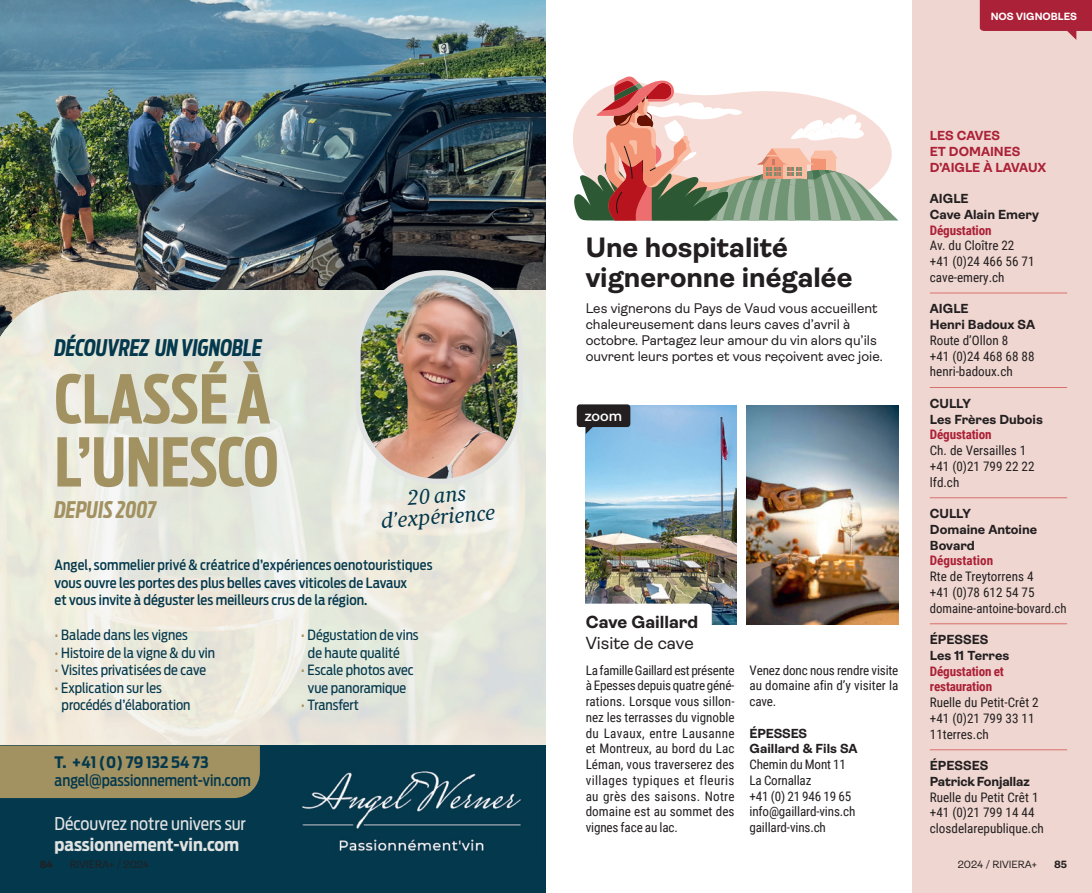
<style>
.page{position:relative;width:1092px;height:893px;background:#fff}
.page>*{position:absolute;margin:0;border:0;box-sizing:border-box;transform-origin:0 0}
.t1{font:700 66.5px/63px "Antenna Extra Cond";letter-spacing:-.005em;color:#a29161}
.t2{font:700 28px/29.8px "Ambit";color:#231f20}
.t3{font:italic 700 22.75px "Antenna Extra Cond";color:#04384c}
.t4{font:italic 700 22.75px "Antenna Extra Cond";color:#a29161}
.t5{font:italic 21px/21px "Berlingske Serif Tx";color:#04384c;text-align:center}
.t6{font:17.5px "Antenna Cond";color:#e1e2e2}
.t7{font:700 17.5px "Antenna Cond";color:#e1e2e2}
.t8{font:700 17.5px "Ambit";color:#231f20}
.t9{font:17.5px "Ambit";color:#231f20}
.t10{font:500 15.75px "Antenna Cond";color:#04384c;scale:.95 1}
.t11{font:700 15.75px "Antenna Cond";color:#04384c}
.t12{font:600 15.05px "Ambit";color:#fff}
.t13{font:14px/17.5px "Antenna Cond";color:#04384c}
.t14{font:500 14px/17.5px "Antenna Cond";color:#04384c}
.t15{font:14px/15.8px "Ambit";color:#231f20}
.t16{font:13.12px/15.8px "Roboto Condensed";color:#231f20}
.t17{font:700 13.12px/15.8px "Ambit";color:#231f20}
.t18{font:700 13.12px/15.8px "Roboto Condensed";letter-spacing:-.01em;color:#ab2137}
.t19{font:700 13.12px/15.8px "Ambit";color:#ab2137}
.t20{font:10.5px "Ambit";color:#231f20}
.t21{font:700 10.5px "Ambit";color:#fff}
.t22{font:700 10.5px "Ambit";color:#231f20}
.s1{color:#a29161}
</style>
<div class="page">
<img style="left:0;top:0;width:546px;height:290px">
<img style="left:0;top:290px;width:546px;height:457px">
<img style="left:545px;top:747px;width:1px;height:114px">
<div style="left:0;top:746px;width:545px;height:147px;background:#04384c"></div>
<div style="left:0;top:746px;width:260px;height:52px;background:#a29161"></div>
<img style="left:358px;top:273px;width:162px;height:208px">
<div style="left:355px;top:270px;width:167px;height:214px;border:5px solid #e1e2e2;border-radius:79px"></div>
<img style="left:302px;top:771px;width:219px;height:80px">
<svg style="left:573px;top:76px;width:325px;height:144px"></svg>
<div style="left:912px;top:0;width:179px;height:893px;background:#efd6d0"></div>
<img style="left:746px;top:405px;width:152px;height:220px">
<img style="left:585px;top:405px;width:151px;height:220px">
<svg style="left:585px;top:604px;width:126px;height:21px"></svg>
<div style="left:576px;top:404px;width:54px;height:23px;background:#231f20;border-radius:3px"></div>
<svg style="left:585px;top:427px;width:7px;height:7px"></svg>
<hr style="left:929px;top:293px;width:138px;height:1px;background:#d8706e">
<hr style="left:929px;top:387px;width:138px;height:1px;background:#d8706e">
<hr style="left:929px;top:497px;width:138px;height:1px;background:#d8706e">
<hr style="left:929px;top:623px;width:138px;height:1px;background:#d8706e">
<hr style="left:929px;top:749px;width:138px;height:1px;background:#d8706e">
<svg style="left:979px;top:0;width:112px;height:40px"></svg>
<h3 class="t3" style="left:55px;top:334px;width:209px">DÉCOUVREZ UN VIGNOBLE</h3>
<h1 class="t1" style="left:55px;top:368px;width:225px">CLASSÉ À<br>L’UNESCO</h1>
<h3 class="t4" style="left:55px;top:496px;width:103px">DEPUIS 2007</h3>
<h3 class="t5" style="left:379px;top:489px;width:116px;rotate:-4deg">20 ans d’expérience</h3>
<p class="t14" style="left:55px;top:556px;width:379px">Angel, sommelier privé &amp; créatrice d’expériences oenotouristiques vous ouvre les portes des plus belles caves viticoles de Lavaux<br>et vous invite à déguster les meilleurs crus de la région.</p>
<p class="t13" style="left:55px;top:626px;width:135px"><span class="s1">•</span> Balade dans les vignes</p>
<p class="t13" style="left:55px;top:644px;width:162px"><span class="s1">•</span> Histoire de la vigne &amp; du vin</p>
<p class="t13" style="left:55px;top:661px;width:153px"><span class="s1">•</span> Visites privatisées de cave</p>
<p class="t13" style="left:62px;top:679px;width:130px;text-indent:-7px"><span class="s1">•</span> Explication sur les procédés d’élaboration</p>
<p class="t11" style="left:55px;top:752px;width:155px">T. +41 (0) 79 132 54 73</p>
<p class="t10" style="left:55px;top:771px;width:208px">angel@passionnement-vin.com</p>
<h3 class="t6" style="left:55px;top:813px;width:193px">Découvrez notre univers sur</h3>
<h3 class="t7" style="left:55px;top:834px;width:186px">passionnement-vin.com</h3>
<p class="t22" style="left:40px;top:859px;width:15px">84</p>
<p class="t20" style="left:70px;top:859px;width:81px">RIVIERA+ / 2024</p>
<p class="t13" style="left:308px;top:626px;width:112px;text-indent:-7px"><span class="s1">•</span> Dégustation de vins de haute qualité</p>
<p class="t13" style="left:301px;top:661px;width:114px;text-align:center"><span class="s1">•</span> Escale photos avec vue panoramique</p>
<p class="t13" style="left:301px;top:696px;width:59px"><span class="s1">•</span> Transfert</p>
<p class="t21" style="left:990px;top:11px;width:88px">NOS VIGNOBLES</p>
<h2 class="t2" style="left:585px;top:233px;width:268px">Une hospitalité vigneronne inégalée</h2>
<p class="t15" style="left:585px;top:301px;width:298px">Les vignerons du Pays de Vaud vous accueillent chaleureusement dans leurs caves d’avril à octobre. Partagez leur amour du vin alors qu’ils ouvrent leurs portes et vous reçoivent avec joie.</p>
<p class="t12" style="left:584px;top:407px;width:39px">zoom</p>
<h3 class="t8" style="left:585px;top:612px;width:114px">Cave Gaillard</h3>
<h3 class="t9" style="left:585px;top:633px;width:110px">Visite de cave</h3>
<p class="t16" style="left:585px;top:662px;width:150px;text-align:justify">La famille Gaillard est présente à Epesses depuis quatre géné&shy;rations. Lorsque vous sillon&shy;nez les terrasses du vignoble du Lavaux, entre Lausanne et Montreux, au bord du Lac Léman, vous traverserez des villages typiques et fleuris au grès des saisons. Notre domaine est au sommet des vignes face au lac.</p>
<p class="t16" style="left:749px;top:662px;width:150px;text-align:justify">Venez donc nous rendre visite au domaine afin d’y visiter la cave.</p>
<p class="t17" style="left:749px;top:725px;width:110px">ÉPESSES<br>Gaillard &amp; Fils SA</p>
<p class="t16" style="left:749px;top:756px;width:107px">Chemin du Mont 11<br>La Cornallaz<br>+41 (0) 21 946 19 65 info@gaillard-vins.ch gaillard-vins.ch</p>
<p class="t19" style="left:929px;top:128px;width:118px">LES CAVES<br>ET DOMAINES<br>D’AIGLE À LAVAUX</p>
<p class="t17" style="left:929px;top:191px;width:111px">AIGLE<br>Cave Alain Emery</p>
<p class="t18" style="left:929px;top:221px;width:63px">Dégustation</p>
<p class="t16" style="left:929px;top:237px;width:106px">Av. du Cloître 22 +41 (0)24 466 56 71 cave-emery.ch</p>
<p class="t17" style="left:929px;top:301px;width:107px">AIGLE<br>Henri Badoux SA</p>
<p class="t16" style="left:929px;top:332px;width:106px">Route d’Ollon 8<br>+41 (0)24 468 68 88 henri-badoux.ch</p>
<p class="t17" style="left:929px;top:396px;width:114px">CULLY<br>Les Frères Dubois</p>
<p class="t18" style="left:929px;top:426px;width:63px">Dégustation</p>
<p class="t16" style="left:929px;top:442px;width:106px">Ch. de Versailles 1 +41 (0)21 799 22 22 lfd.ch</p>
<p class="t17" style="left:929px;top:506px;width:109px">CULLY<br>Domaine Antoine<br>Bovard</p>
<p class="t18" style="left:929px;top:552px;width:65px">Dégustation</p>
<p class="t16" style="left:929px;top:568px;width:138px">Rte de Treytorrens 4<br>+41 (0)78 612 54 75 domaine-antoine-bovard.ch</p>
<p class="t17" style="left:929px;top:632px;width:81px">ÉPESSES<br>Les 11 Terres</p>
<p class="t18" style="left:929px;top:662px;width:76px">Dégustation et restauration</p>
<p class="t16" style="left:929px;top:694px;width:110px">Ruelle du Petit-Crêt 2 +41 (0)21 799 33 11<br>11terres.ch</p>
<p class="t17" style="left:929px;top:758px;width:101px">ÉPESSES<br>Patrick Fonjallaz</p>
<p class="t16" style="left:929px;top:788px;width:115px">Ruelle du Petit Crêt 1 +41 (0)21 799 14 44 closdelarepublique.ch</p>
<p class="t20" style="left:957px;top:859px;width:81px">2024 / RIVIERA+</p>
<p class="t22" style="left:1053px;top:859px;width:15px">85</p>
</div>
